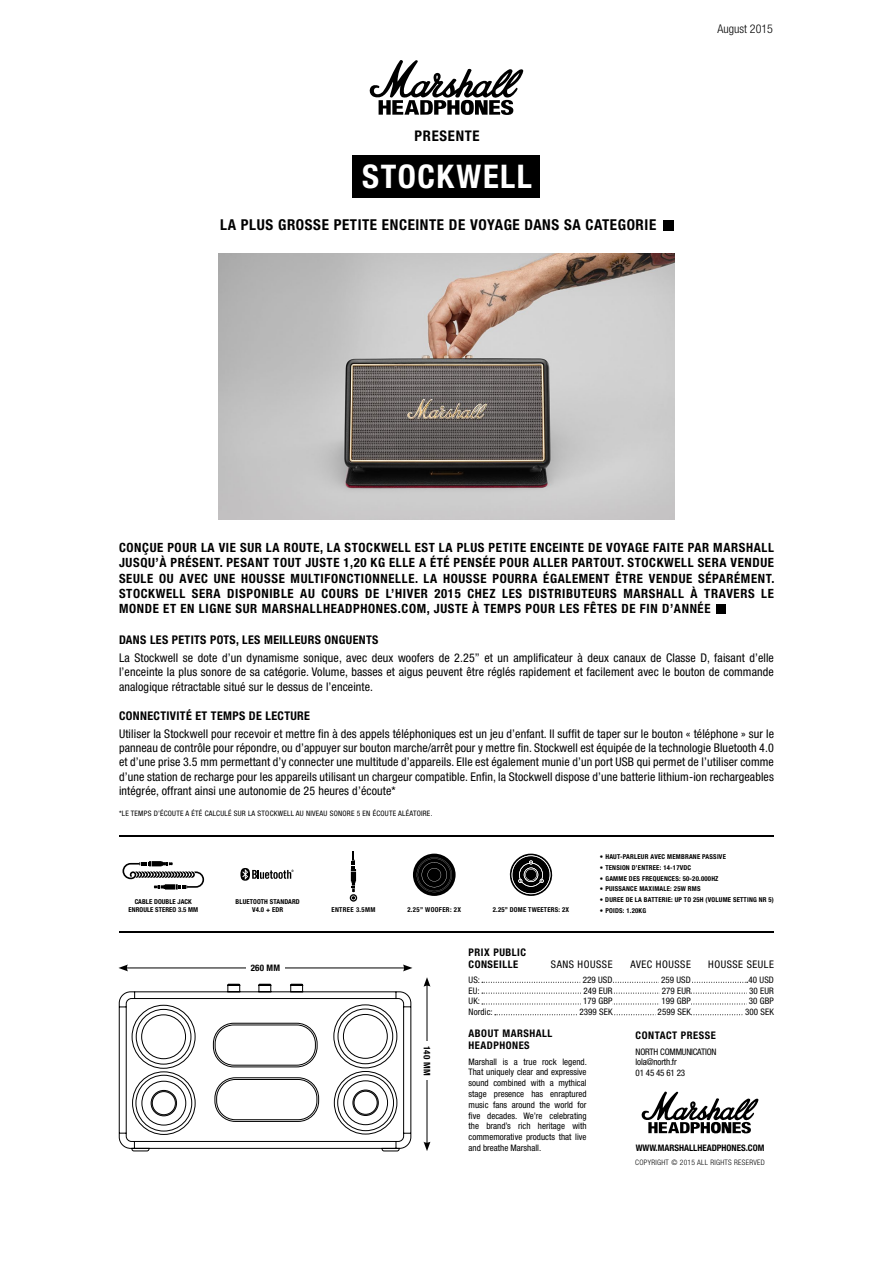
<style>
.page{position:relative;width:893px;height:1263px;background:#fff}
.page>*{position:absolute;margin:0;border:0;box-sizing:border-box;transform-origin:0 0}
.t1{font:700 condensed 32.7px "Helvetica Neue LT Std";letter-spacing:.05em;color:#fff}
.t2{font:700 condensed 15px "Helvetica Neue LT Std";letter-spacing:.04em;color:#000}
.t3{font:700 condensed 14.7px "Helvetica Neue LT Std";letter-spacing:.05em;color:#000}
.t4{font:700 condensed 12.75px/15.3px "Helvetica Neue LT Std";letter-spacing:.05em;color:#000;text-align:justify}
.t5{font:condensed 12px/14.4px "Helvetica Neue LT Std";letter-spacing:.01em;color:#000;text-align:justify}
.t6{font:700 condensed 12px "Helvetica Neue LT Std";letter-spacing:.03em;color:#000}
.t7{font:300 condensed 12px "Helvetica Neue LT Std";color:#000}
.t8{font:700 condensed 10.5px/12px "Helvetica Neue LT Std";letter-spacing:.05em;color:#000}
.t9{font:condensed 10.5px "Helvetica Neue LT Std";letter-spacing:.05em;color:#000}
.t10{font:condensed 9px/10.8px "Helvetica Neue LT Std";color:#000;text-align:center}
.t11{font:condensed 9px/10.8px "Helvetica Neue LT Std";letter-spacing:-.02em;color:#000}
.t12{font:700 condensed 9px "Helvetica Neue LT Std";color:#000}
.t13{font:condensed 7.5px "Helvetica Neue LT Std";letter-spacing:.03em;color:#000}
.t14{font:300 condensed 7.5px "Helvetica Neue LT Std";letter-spacing:.04em;color:#000}
.t15{font:700 condensed 6.75px/8.1px "Helvetica Neue LT Std";letter-spacing:.03em;color:#000;text-align:center}
.t16{font:700 condensed 6.75px/8.1px "Helvetica Neue LT Std";letter-spacing:.01em;color:#000;text-align:center}
.t17{font:700 condensed 6.75px "Helvetica Neue LT Std";letter-spacing:.05em;color:#000}
</style>
<div class="page">
<div style="left:717px;top:604px;width:9px;height:9px;background:#000"></div>
<div style="left:663px;top:220px;width:11px;height:10px;background:#000"></div>
<svg style="left:641px;top:1091px;width:117px;height:42px"></svg>
<svg style="left:369px;top:60px;width:154px;height:55px"></svg>
<hr style="left:119px;top:835px;width:655px;height:1px;background:#000">
<hr style="left:119px;top:932px;width:655px;height:1px;background:#000">
<img style="left:218px;top:253px;width:457px;height:266px">
<svg style="left:413px;top:854px;width:43px;height:42px"></svg>
<svg style="left:417px;top:857px;width:35px;height:35px"></svg>
<svg style="left:350px;top:851px;width:7px;height:51px"></svg>
<svg style="left:240px;top:868px;width:54px;height:13px"></svg>
<svg style="left:122px;top:861px;width:82px;height:28px"></svg>
<div style="left:353px;top:155px;width:187px;height:43px;background:#000"></div>
<svg style="left:509px;top:854px;width:44px;height:42px"></svg>
<hr style="left:126px;top:967px;width:279px;height:1px;background:#000">
<svg style="left:118px;top:964px;width:10px;height:7px"></svg>
<svg style="left:403px;top:964px;width:9px;height:7px"></svg>
<hr style="left:427px;top:984px;width:1px;height:160px;background:#000">
<svg style="left:424px;top:1142px;width:6px;height:9px"></svg>
<svg style="left:424px;top:977px;width:6px;height:10px"></svg>
<div style="left:246px;top:961px;width:39px;height:14px;background:#fff"></div>
<div style="left:418px;top:1041px;width:18px;height:39px;background:#fff"></div>
<svg style="left:119px;top:984px;width:292px;height:167px"></svg>
<svg style="left:495px;top:1014px;width:248px;height:1px"></svg>
<svg style="left:482px;top:1003px;width:265px;height:1px"></svg>
<svg style="left:482px;top:993px;width:265px;height:1px"></svg>
<svg style="left:482px;top:981px;width:266px;height:2px"></svg>
<div style="left:583px;top:980px;width:30px;height:8px;background:#fff"></div>
<div style="left:581px;top:991px;width:32px;height:8px;background:#fff"></div>
<div style="left:581px;top:1002px;width:32px;height:7px;background:#fff"></div>
<div style="left:577px;top:1013px;width:36px;height:7px;background:#fff"></div>
<div style="left:659px;top:980px;width:32px;height:7px;background:#fff"></div>
<div style="left:659px;top:991px;width:32px;height:7px;background:#fff"></div>
<div style="left:659px;top:1001px;width:32px;height:8px;background:#fff"></div>
<div style="left:655px;top:1012px;width:36px;height:8px;background:#fff"></div>
<p class="t3" style="left:414px;top:127px;width:67px">PRESENTE</p>
<h1 class="t1" style="left:362px;top:157px;width:171px">STOCKWELL</h1>
<p class="t2" style="left:220px;top:216px;width:437px">LA PLUS GROSSE PETITE ENCEINTE DE VOYAGE DANS SA CATEGORIE</p>
<p class="t7" style="left:717px;top:21px;width:57px">August 2015</p>
<p class="t4" style="left:119px;top:540px;width:657px">CONÇUE POUR LA VIE SUR LA ROUTE, LA STOCKWELL EST LA PLUS PETITE ENCEINTE DE VOYAGE FAITE PAR MARSHALL JUSQU’À PRÉSENT. PESANT TOUT JUSTE 1,20 KG ELLE A ÉTÉ PENSÉE POUR ALLER PARTOUT. STOCKWELL SERA VENDUE SEULE OU AVEC UNE HOUSSE MULTIFONCTIONNELLE. LA HOUSSE POURRA ÉGALEMENT ÊTRE VENDUE SÉPARÉMENT.<br>STOCKWELL SERA DISPONIBLE AU COURS DE L’HIVER 2015 CHEZ LES DISTRIBUTEURS MARSHALL À TRAVERS LE MONDE ET EN LIGNE SUR MARSHALLHEADPHONES.COM, JUSTE À TEMPS POUR LES FÊTES DE FIN D’ANNÉE</p>
<p class="t6" style="left:119px;top:632px;width:261px">DANS LES PETITS POTS, LES MEILLEURS ONGUENTS</p>
<p class="t5" style="left:119px;top:650px;width:656px">La Stockwell se dote d’un dynamisme sonique, avec deux woofers de 2.25’’ et un amplificateur à deux canaux de Classe D, faisant d’elle l’enceinte la plus sonore de sa catégorie. Volume, basses et aigus peuvent être réglés rapidement et facilement avec le bouton de commande analogique rétractable situé sur le dessus de l’enceinte.</p>
<p class="t6" style="left:119px;top:708px;width:192px">CONNECTIVITÉ ET TEMPS DE LECTURE</p>
<p class="t5" style="left:119px;top:726px;width:656px">Utiliser la Stockwell pour recevoir et mettre fin à des appels téléphoniques est un jeu d’enfant. Il suffit de taper sur le bouton « téléphone » sur le panneau de contrôle pour répondre, ou d’appuyer sur bouton marche/arrêt pour y mettre fin. Stockwell est équipée de la technologie Bluetooth 4.0 et d’une prise 3.5 mm permettant d’y connecter une multitude d’appareils. Elle est également munie d’un port USB qui permet de l’utiliser comme d’une station de recharge pour les appareils utilisant un chargeur compatible. Enfin, la Stockwell dispose d’une batterie lithium-ion rechargeables intégrée, offrant ainsi une autonomie de 25 heures d’écoute*</p>
<p class="t13" style="left:119px;top:809px;width:315px">*LE TEMPS D’ÉCOUTE A ÉTÉ CALCULÉ SUR LA STOCKWELL AU NIVEAU SONORE 5 EN ÉCOUTE ALÉATOIRE.</p>
<p class="t16" style="left:128px;top:898px;width:71px">CABLE DOUBLE JACK<br>ENROULE STEREO 3.5 MM</p>
<p class="t15" style="left:236px;top:898px;width:66px">BLUETOOTH STANDARD<br>V4.0 + EDR</p>
<p class="t12" style="left:251px;top:962px;width:31px">260 MM</p>
<p class="t17" style="left:331px;top:906px;width:46px">ENTREE 3.5MM</p>
<p class="t17" style="left:407px;top:906px;width:55px">2.25” WOOFER: 2X</p>
<p class="t15" style="left:600px;top:853px;width:127px">• HAUT-PARLEUR AVEC MEMBRANE PASSIVE</p>
<p class="t15" style="left:600px;top:863px;width:93px">• TENSION D’ENTREE: 14-17VDC</p>
<p class="t15" style="left:600px;top:874px;width:120px">• GAMME DES FREQUENCES: 50-20.000HZ</p>
<p class="t15" style="left:600px;top:885px;width:102px">• PUISSANCE MAXIMALE: 25W RMS</p>
<p class="t15" style="left:600px;top:896px;width:175px">• DUREE DE LA BATTERIE: UP TO 25H (VOLUME SETTING NR 5)</p>
<p class="t15" style="left:493px;top:906px;width:78px">2.25” DOME TWEETERS: 2X</p>
<p class="t15" style="left:600px;top:906px;width:48px">• POIDS: 1.20KG</p>
<p class="t12" style="left:432px;top:1046px;width:31px;rotate:90deg">140 MM</p>
<p class="t8" style="left:469px;top:946px;width:59px">PRIX PUBLIC<br>CONSEILLE</p>
<p class="t10" style="left:469px;top:974px;width:26px;text-align:left">US:<br>EU:<br>UK:<br>Nordic:</p>
<p class="t9" style="left:551px;top:958px;width:63px">SANS HOUSSE</p>
<p class="t10" style="left:579px;top:974px;width:35px">229 USD<br>249 EUR<br>179 GBP<br>2399 SEK</p>
<p class="t8" style="left:469px;top:1027px;width:85px">ABOUT MARSHALL<br>HEADPHONES</p>
<p class="t10" style="left:469px;top:1056px;width:120px;text-align:justify">Marshall is a true rock legend.<br>That uniquely clear and expressive sound combined with a mythical stage presence has enraptured music fans around the world for five decades. We’re celebrating the brand’s rich heritage with commemorative products that live and breathe Marshall.</p>
<p class="t9" style="left:631px;top:958px;width:62px">AVEC HOUSSE</p>
<p class="t10" style="left:658px;top:974px;width:35px">259 USD<br>279 EUR<br>199 GBP<br>2599 SEK</p>
<p class="t9" style="left:708px;top:958px;width:67px">HOUSSE SEULE</p>
<p class="t10" style="left:745px;top:974px;width:30px">40 USD<br>30 EUR<br>30 GBP<br>300 SEK</p>
<p class="t8" style="left:636px;top:1029px;width:82px">CONTACT PRESSE</p>
<p class="t11" style="left:636px;top:1046px;width:82px">NORTH COMMUNICATION lola@north.fr<br>01 45 45 61 23</p>
<p class="t12" style="left:636px;top:1142px;width:130px">WWW.MARSHALLHEADPHONES.COM</p>
<p class="t14" style="left:635px;top:1157px;width:131px">COPYRIGHT © 2015 ALL RIGHTS RESERVED</p>
</div>
